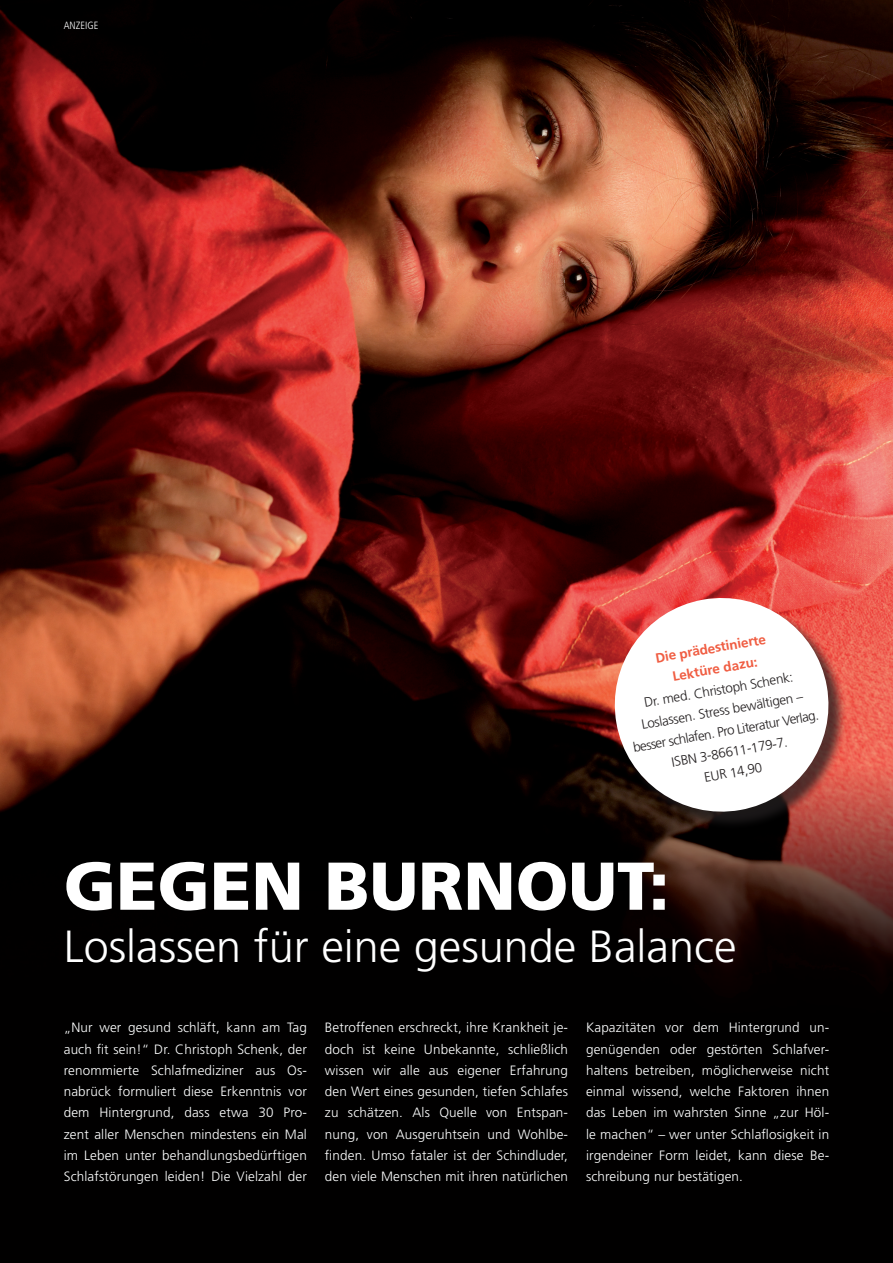
<style>
.page{position:relative;width:893px;height:1263px;background:#fff}
.page>*{position:absolute;margin:0;border:0;box-sizing:border-box;transform-origin:0 0}
.t1{font:900 67.5px "Frutiger";color:#fff}
.t2{font:300 45px "Frutiger";color:#fff}
.t3{font:300 13.5px/21.3px "Frutiger";letter-spacing:.01em;color:#fff;text-align:justify}
.t4{font:300 13.5px/21px "Frutiger";color:#231f20;text-align:center}
.t5{font:700 13.5px/21px "Frutiger";color:#f05d42;text-align:center}
.t6{font:300 condensed 10.5px "Frutiger";color:#fff}
</style>
<div class="page">
<img style="left:0;top:0;width:893px;height:1263px">
<div style="left:617px;top:600px;width:229px;height:229px;background:#231f20;opacity:.75"></div>
<svg style="left:606px;top:589px;width:231px;height:231px"></svg>
<p class="t6" style="left:64px;top:20px;width:35px">Anzeige</p>
<p class="t5" style="left:654px;top:648px;width:113px;rotate:-10deg">Die prädestinierte<br>Lektüre dazu:</p>
<p class="t4" style="left:624px;top:696px;width:190px;rotate:-10deg">Dr. med. Christoph Schenk:<br>Loslassen. Stress bewältigen – besser schlafen. Pro Literatur Verlag.<br>ISBN 3-86611-179-7.<br>EUR 14,90</p>
<h1 class="t1" style="left:64px;top:845px;width:607px">GEGEN BURNOUT:</h1>
<h2 class="t2" style="left:64px;top:921px;width:674px">Loslassen für eine gesunde Balance</h2>
<p class="t3" style="left:64px;top:1017px;width:245px">„Nur wer gesund schläft, kann am Tag auch fit sein!“ Dr. Christoph Schenk, der renommierte Schlafmediziner aus Os&shy;nabrück formuliert diese Erkenntnis vor dem Hintergrund, dass etwa 30 Pro&shy;zent aller Menschen mindestens ein Mal im Leben unter behandlungsbedürftigen Schlafstörungen leiden! Die Vielzahl der</p>
<p class="t3" style="left:325px;top:1017px;width:245px">Betroffenen erschreckt, ihre Krankheit je&shy;doch ist keine Unbekannte, schließlich wissen wir alle aus eigener Erfahrung den Wert eines gesunden, tiefen Schlafes zu schätzen. Als Quelle von Entspan&shy;nung, von Ausgeruhtsein und Wohlbe&shy;finden. Umso fataler ist der Schindluder, den viele Menschen mit ihren natürlichen</p>
<p class="t3" style="left:586px;top:1017px;width:245px">Kapazitäten vor dem Hintergrund un&shy;genügenden oder gestörten Schlafver&shy;haltens betreiben, möglicherweise nicht einmal wissend, welche Faktoren ihnen das Leben im wahrsten Sinne „zur Höl&shy;le machen“ – wer unter Schlaflosigkeit in irgendeiner Form leidet, kann diese Be&shy;schreibung nur bestätigen.</p>
</div>
